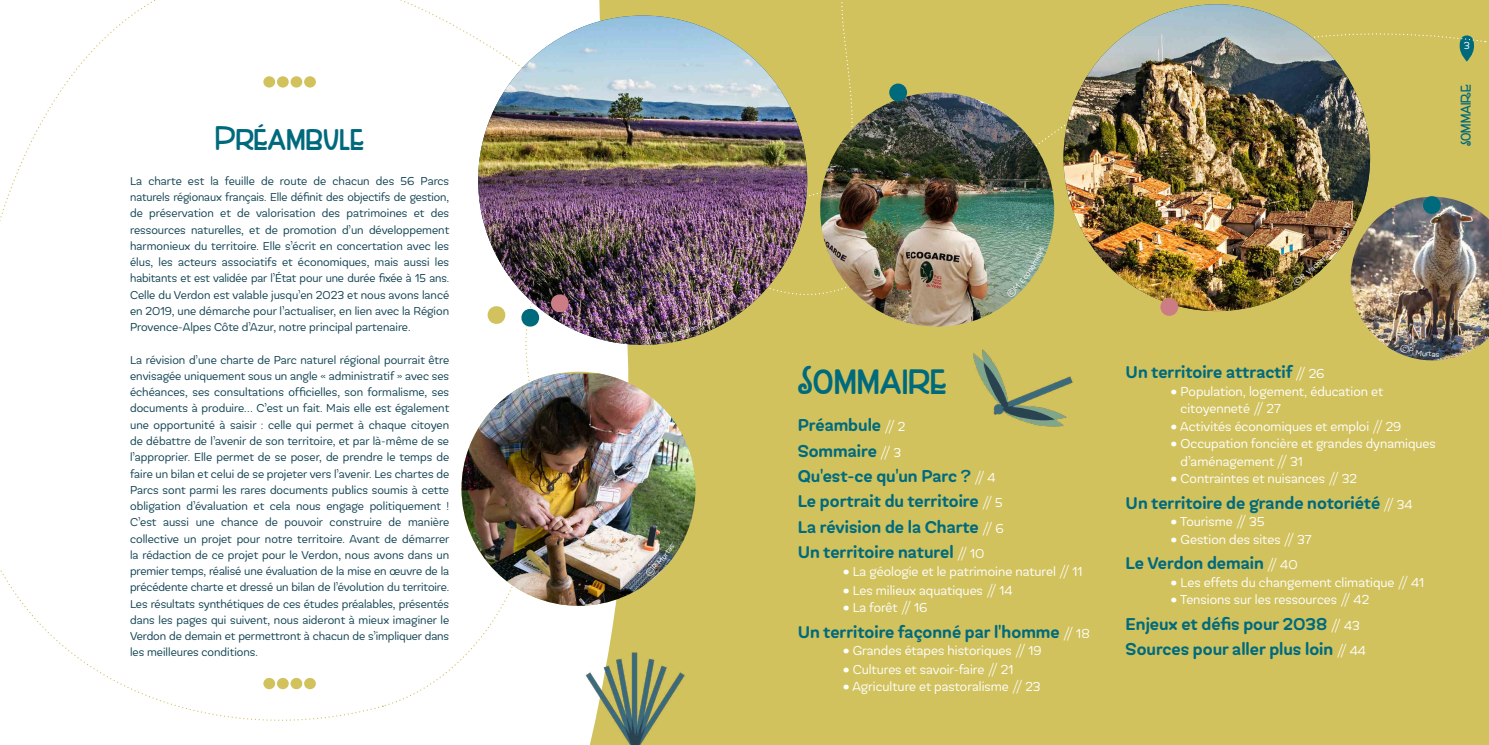
<style>
.page{position:relative;width:1489px;height:745px;background:#fff}
.page>*{position:absolute;margin:0;border:0;box-sizing:border-box;transform-origin:0 0}
.t1{font:35.25px "DK Weltschmerz";color:#006a7d}
.t2{font:30px "DK Weltschmerz";color:#006a7d}
.t3{font:500 17px/25.4px "Globa";color:#006a7d}
.t4{font:300 12.75px/17.5px "Globa";color:#fff}
.t5{font:12.5px "DK Weltschmerz";color:#006a7d}
.t6{font:300 11.25px/16.2px "Globa";color:#0f4151;text-align:justify}
.t7{font:300 10px "Globa";color:#fff}
.s1{font-weight:300;font-size:12.75px;color:#fff}
</style>
<div class="page">
<div style="left:641px;top:0;width:847px;height:744px;background:#d1c25e"></div>
<svg style="left:584px;top:0;width:87px;height:639px;fill:#d1c25e"></svg>
<svg style="left:1007px;top:4px;width:475px;height:232px"></svg>
<svg style="left:0;top:570px;width:380px;height:151px"></svg>
<svg style="left:672px;top:2px;width:235px;height:231px"></svg>
<img style="left:478px;top:16px;width:329px;height:328px;border-radius:164px">
<img style="left:1063px;top:4px;width:306px;height:307px;border-radius:153px">
<img style="left:820px;top:92px;width:234px;height:234px;border-radius:117px">
<div style="left:1160px;top:298px;width:18px;height:18px;background:#cb7c84;border-radius:50%"></div>
<div style="left:889px;top:83px;width:18px;height:18px;background:#006a7d;border-radius:50%"></div>
<img style="left:461px;top:402px;width:234px;height:203px">
<img style="left:973px;top:349px;width:100px;height:78px">
<img style="left:585px;top:639px;width:100px;height:105px">
<svg style="left:263px;top:76px;width:53px;height:11px"></svg>
<svg style="left:263px;top:677px;width:53px;height:11px"></svg>
<img style="left:486px;top:233px;width:446px;height:169px">
<svg style="left:1005px;top:246px;width:39px;height:52px"></svg>
<img style="left:1291px;top:196px;width:197px;height:164px">
<svg style="left:644px;top:543px;width:30px;height:34px"></svg>
<h2 class="t2" style="left:215px;top:118px;width:151px">Préambule</h2>
<p class="t6" style="left:130px;top:173px;width:321px">La charte est la feuille de route de chacun des 56 Parcs naturels régionaux français. Elle définit des objectifs de gestion, de préservation et de valorisation des patrimoines et des ressources naturelles, et de promotion d’un développement harmonieux du territoire. Elle s’écrit en concertation avec les élus, les acteurs associatifs et économiques, mais aussi les habitants et est validée par l’État pour une durée fixée à 15 ans.<br>Celle du Verdon est valable jusqu’en 2023 et nous avons lancé en 2019, une démarche pour l’actualiser, en lien avec la Région Provence-Alpes Côte d’Azur, notre principal partenaire.</p>
<p class="t6" style="left:130px;top:351px;width:321px">La révision d’une charte de Parc naturel régional pourrait être envisagée uniquement sous un angle « administratif » avec ses échéances, ses consultations officielles, son formalisme, ses documents à produire… C’est un fait. Mais elle est également une opportunité à saisir : celle qui permet à chaque citoyen de débattre de l’avenir de son territoire, et par là-même de se l’approprier. Elle permet de se poser, de prendre le temps de faire un bilan et celui de se projeter vers l’avenir. Les chartes de Parcs sont parmi les rares documents publics soumis à cette obligation d’évaluation et cela nous engage politiquement !<br>C’est aussi une chance de pouvoir construire de manière collective un projet pour notre territoire. Avant de démarrer la rédaction de ce projet pour le Verdon, nous avons dans un premier temps, réalisé une évaluation de la mise en œuvre de la précédente charte et dressé un bilan de l’évolution du territoire.<br>Les résultats synthétiques de ces études préalables, présentés dans les pages qui suivent, nous aideront à mieux imaginer le Verdon de demain et permettront à chacun de s’impliquer dans les meilleures conditions.</p>
<p class="t7" style="left:1463px;top:39px;width:8px">3</p>
<p class="t5" style="left:1457px;top:146px;width:63px;rotate:-90deg">SOMMAIRE</p>
<h1 class="t1" style="left:797px;top:356px;width:151px">Sommaire</h1>
<h3 class="t3" style="left:797px;top:412px;width:207px">Préambule <span class="s1">// 2<br></span>Sommaire <span class="s1">// 3<br></span>Qu'est-ce qu'un Parc ? <span class="s1">// 4<br></span>Le portrait du territoire <span class="s1">// 5<br></span>La révision de la Charte <span class="s1">// 6<br></span>Un territoire naturel <span class="s1">// 10</span></h3>
<p class="t4" style="left:842px;top:562px;width:241px">• La géologie et le patrimoine naturel // 11</p>
<p class="t4" style="left:842px;top:581px;width:171px">• Les milieux aquatiques // 14</p>
<p class="t4" style="left:842px;top:598px;width:86px">• La forêt // 16</p>
<h3 class="t3" style="left:797px;top:618px;width:293px">Un territoire façonné par l'homme <span class="s1">// 18</span></h3>
<p class="t4" style="left:842px;top:641px;width:200px">• Grandes étapes historiques // 19</p>
<p class="t4" style="left:842px;top:660px;width:172px">• Cultures et savoir-faire // 21</p>
<p class="t4" style="left:842px;top:678px;width:199px">• Agriculture et pastoralisme // 23</p>
<h3 class="t3" style="left:1125px;top:359px;width:200px">Un territoire attractif <span class="s1">// 26</span></h3>
<p class="t4" style="left:1180px;top:382px;width:204px;text-indent:-10px">• Population, logement, éducation et citoyenneté // 27</p>
<p class="t4" style="left:1170px;top:417px;width:232px">• Activités économiques et emploi // 29</p>
<p class="t4" style="left:1180px;top:435px;width:257px;text-indent:-10px">• Occupation foncière et grandes dynamiques d’aménagement // 31</p>
<p class="t4" style="left:1170px;top:470px;width:188px">• Contraintes et nuisances // 32</p>
<h3 class="t3" style="left:1125px;top:490px;width:288px">Un territoire de grande notoriété <span class="s1">// 34</span></h3>
<p class="t4" style="left:1170px;top:513px;width:95px">• Tourisme // 35</p>
<p class="t4" style="left:1170px;top:530px;width:143px">• Gestion des sites // 37</p>
<h3 class="t3" style="left:1125px;top:550px;width:173px">Le Verdon demain <span class="s1">// 40</span></h3>
<p class="t4" style="left:1170px;top:573px;width:255px">• Les effets du changement climatique // 41</p>
<p class="t4" style="left:1170px;top:591px;width:200px">• Tensions sur les ressources // 42</p>
<h3 class="t3" style="left:1125px;top:611px;width:242px">Enjeux et défis pour 2038 <span class="s1">// 43<br></span>Sources pour aller plus loin <span class="s1">// 44</span></h3>
</div>
